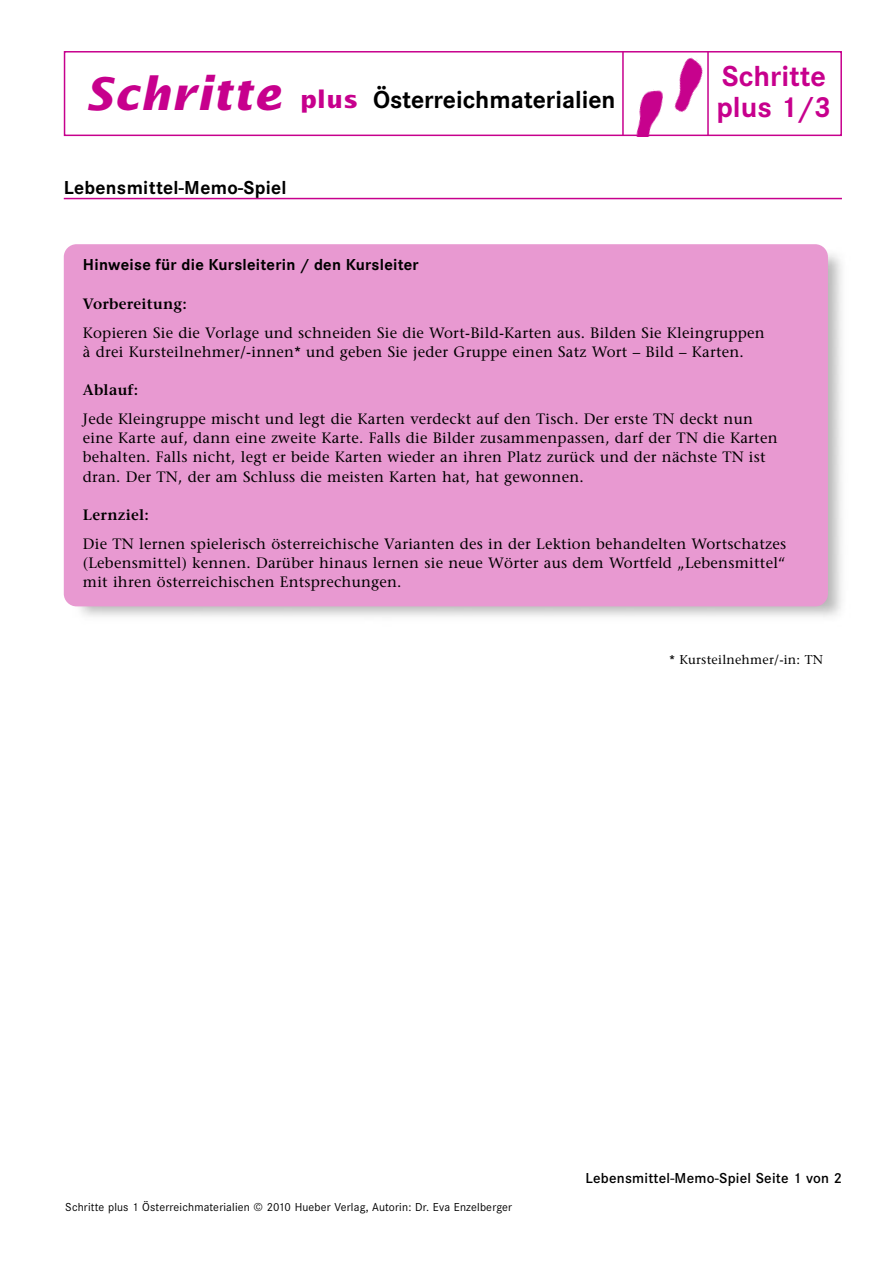
<style>
.page{position:relative;width:893px;height:1263px;background:#fff}
.page>*{position:absolute;margin:0;border:0;box-sizing:border-box;transform-origin:0 0}
.t1{font:700 30px/31.5px "Corporate S";color:#c7008d}
.t2{font:700 25.5px "Corporate S";color:#000}
.t3{font:700 19.5px "Corporate S";letter-spacing:.015em;color:#000}
.t4{font:700 16.5px "Corporate S";letter-spacing:.015em;color:#000}
.t5{font:15px/19.2px "Stone Serif LT";letter-spacing:.015em;color:#000}
.t6{font:600 15px "Corporate S";letter-spacing:.015em;color:#000}
.t7{font:600 15px "Stone Serif";letter-spacing:.015em;color:#000}
.t8{font:12.75px "Stone Serif LT";letter-spacing:.015em;color:#000}
.t9{font:12px "Corporate S";letter-spacing:.015em;color:#000}
.s1{font-family:"Lucida Sans";font-style:italic;font-size:45px;color:#c7008d}
.s2{font-family:"Lucida Sans";font-size:24px;color:#c7008d}
</style>
<div class="page">
<img style="left:636px;top:89px;width:26px;height:44px">
<img style="left:662px;top:57px;width:41px;height:56px">
<hr style="left:622px;top:51px;width:2px;height:85px;background:#c7008d">
<hr style="left:707px;top:51px;width:2px;height:84px;background:#c7008d">
<div style="left:64px;top:244px;width:764px;height:362px;background:#e899d1;border-radius:13px"></div>
<hr style="left:64px;top:198px;width:778px;height:1px;background:#c7008d">
<div style="left:64px;top:51px;width:778px;height:85px;border:2px solid #c7008d"></div>
<h2 class="t2" style="left:85px;top:91px;width:532px"><span class="s1">Schritte</span> <span class="s2">plus</span> Österreichmaterialien</h2>
<h3 class="t3" style="left:64px;top:180px;width:224px">Lebensmittel-Memo-Spiel</h3>
<h1 class="t1" style="left:716px;top:63px;width:116px">Schritte plus 1/3</h1>
<p class="t4" style="left:83px;top:259px;width:337px">Hinweise für die Kursleiterin / den Kursleiter</p>
<p class="t7" style="left:83px;top:298px;width:105px">Vorbereitung:</p>
<p class="t5" style="left:83px;top:324px;width:683px">Kopieren Sie die Vorlage und schneiden Sie die Wort-Bild-Karten aus. Bilden Sie Kleingruppen à drei Kursteilnehmer/-innen* und geben Sie jeder Gruppe einen Satz Wort – Bild – Karten.</p>
<p class="t7" style="left:83px;top:384px;width:57px">Ablauf:</p>
<p class="t5" style="left:83px;top:411px;width:696px">Jede Kleingruppe mischt und legt die Karten verdeckt auf den Tisch. Der erste TN deckt nun eine Karte auf, dann eine zweite Karte. Falls die Bilder zusammenpassen, darf der TN die Karten behalten. Falls nicht, legt er beide Karten wieder an ihren Platz zurück und der nächste TN ist dran. Der TN, der am Schluss die meisten Karten hat, hat gewonnen.</p>
<p class="t7" style="left:83px;top:509px;width:68px">Lernziel:</p>
<p class="t5" style="left:83px;top:535px;width:705px;text-align:justify">Die TN lernen spielerisch österreichische Varianten des in der Lektion behandelten Wortschatzes (Lebensmittel) kennen. Darüber hinaus lernen sie neue Wörter aus dem Wortfeld „Lebensmittel“ mit ihren österreichischen Entsprechungen.</p>
<p class="t8" style="left:670px;top:655px;width:155px">* Kursteilnehmer/-in: TN</p>
<p class="t9" style="left:65px;top:1203px;width:448px">Schritte plus 1 Österreichmaterialien © 2010 Hueber Verlag, Autorin: Dr. Eva Enzelberger</p>
<p class="t6" style="left:585px;top:1173px;width:258px">Lebensmittel-Memo-Spiel Seite 1 von 2</p>
</div>
